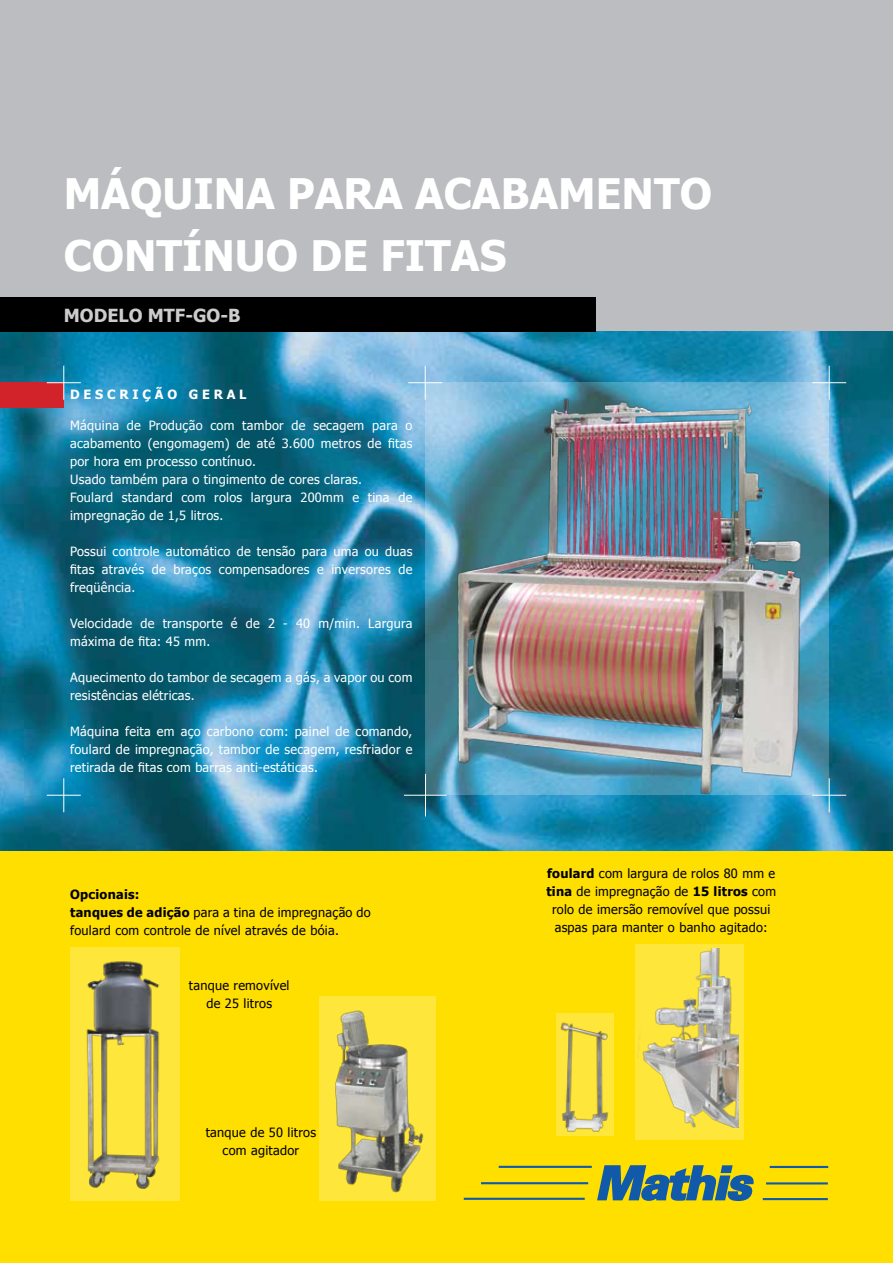
<style>
.page{position:relative;width:893px;height:1263px;background:#fff}
.page>*{position:absolute;margin:0;border:0;box-sizing:border-box;transform-origin:0 0}
.t1{font:700 42px "Tahoma";color:#fff}
.t2{font:700 18px "Tahoma";color:#ccc}
.t3{font:12.75px/18px "Tahoma";letter-spacing:.02em;color:#fff}
.t4{font:12.75px/18px "Tahoma";letter-spacing:.02em;color:#000;text-align:center}
.t5{font:700 12.75px "Tahoma";letter-spacing:.3em;color:#fff}
.s1{font-weight:700}
</style>
<div class="page">
<div style="left:0;top:0;width:893px;height:850px;background:#bcbdc0"></div>
<div style="left:0;top:850px;width:893px;height:413px;background:#ffdf00"></div>
<img style="left:0;top:332px;width:893px;height:518px">
<svg style="left:425px;top:383px;width:404px;height:412px;background:#619eb7"></svg>
<div style="left:0;top:383px;width:64px;height:25px;background:#d2232a"></div>
<svg style="left:597px;top:1165px;width:157px;height:36px"></svg>
<hr style="left:464px;top:1198px;width:121px;height:2px;background:#115aa9">
<hr style="left:499px;top:1166px;width:93px;height:2px;background:#115aa9">
<hr style="left:481px;top:1182px;width:107px;height:2px;background:#115aa9">
<hr style="left:763px;top:1198px;width:65px;height:2px;background:#115aa9">
<hr style="left:770px;top:1166px;width:58px;height:2px;background:#115aa9">
<hr style="left:766px;top:1182px;width:62px;height:2px;background:#115aa9">
<hr style="left:63px;top:366px;width:1px;height:34px;background:#fff">
<hr style="left:47px;top:382px;width:34px;height:1px;background:#fff">
<hr style="left:829px;top:366px;width:1px;height:34px;background:#fff">
<hr style="left:812px;top:382px;width:34px;height:1px;background:#fff">
<hr style="left:425px;top:366px;width:1px;height:34px;background:#fff">
<hr style="left:408px;top:382px;width:34px;height:1px;background:#fff">
<hr style="left:63px;top:778px;width:1px;height:34px;background:#fff">
<hr style="left:47px;top:795px;width:34px;height:1px;background:#fff">
<hr style="left:425px;top:774px;width:1px;height:42px;background:#fff">
<hr style="left:404px;top:795px;width:42px;height:1px;background:#fff">
<hr style="left:829px;top:778px;width:1px;height:34px;background:#fff">
<hr style="left:812px;top:795px;width:34px;height:1px;background:#fff">
<div style="left:70px;top:947px;width:110px;height:253px;background:#ffe63a"></div>
<img style="left:86px;top:961px;width:74px;height:228px">
<div style="left:320px;top:996px;width:116px;height:204px;background:#ffe63a"></div>
<img style="left:335px;top:1010px;width:89px;height:183px">
<img style="left:446px;top:384px;width:370px;height:413px">
<svg style="left:636px;top:944px;width:108px;height:195px;background:#dccd6c"></svg>
<div style="left:556px;top:1014px;width:57px;height:122px;background:#ffe63a"></div>
<img style="left:560px;top:1022px;width:49px;height:110px">
<div style="left:0;top:298px;width:595px;height:34px;background:#000"></div>
<h1 class="t1" style="left:64px;top:164px;width:650px">MÁQUINA PARA ACABAMENTO</h1>
<h1 class="t1" style="left:64px;top:227px;width:444px">CONTÍNUO DE FITAS</h1>
<h2 class="t2" style="left:64px;top:302px;width:176px">MODELO MTF-GO-B</h2>
<p class="t5" style="left:70px;top:385px;width:178px">DESCRIÇÃO GERAL</p>
<p class="t3" style="left:70px;top:415px;width:344px">Máquina de Produção com tambor de secagem para o acabamento (engomagem) de até 3.600 metros de fitas por hora em processo contínuo.<br>Usado também para o tingimento de cores claras.<br>Foulard standard com rolos largura 200mm e tina de impregnação de 1,5 litros.</p>
<p class="t3" style="left:70px;top:541px;width:344px;text-align:justify">Possui controle automático de tensão para uma ou duas fitas através de braços compensadores e inversores de freqüência.</p>
<p class="t3" style="left:70px;top:613px;width:344px">Velocidade de transporte é de 2 - 40 m/min. Largura máxima de fita: 45 mm.</p>
<p class="t3" style="left:70px;top:667px;width:344px">Aquecimento do tambor de secagem a gás, a vapor ou com resistências elétricas.</p>
<p class="t3" style="left:70px;top:721px;width:344px;text-align:justify">Máquina feita em aço carbono com: painel de comando, foulard de impregnação, tambor de secagem, resfriador e retirada de fitas com barras anti-estáticas.</p>
<p class="t4" style="left:70px;top:884px;width:302px;text-align:left"><span class="s1">OPCIONAIS:<br>TANQUES DE ADIÇÃO</span> para a tina de impregnação do foulard com controle de nível através de bóia.</p>
<p class="t4" style="left:189px;top:976px;width:102px">tanque removível de 25 litros</p>
<p class="t4" style="left:206px;top:1122px;width:112px">tanque de 50 litros com agitador</p>
<p class="t4" style="left:546px;top:864px;width:231px"><span class="s1">FOULARD</span> com largura de rolos 80 mm e <span class="s1">TINA</span> de impregnação de <span class="s1">15 LITROS</span> com rolo de imersão removível que possui aspas para manter o banho agitado:</p>
</div>
